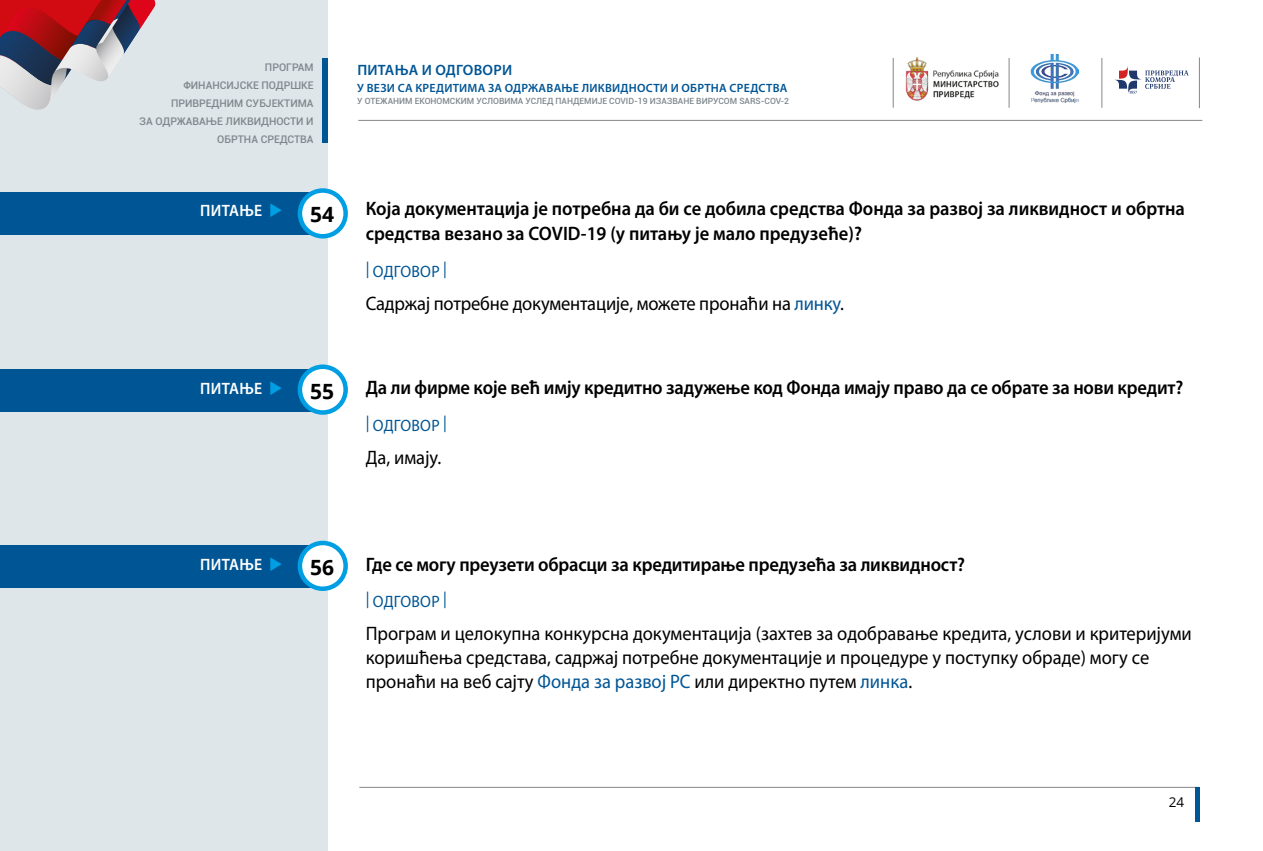
<style>
.page{position:relative;width:1263px;height:851px;background:#fff}
.page>*{position:absolute;margin:0;border:0;box-sizing:border-box;transform-origin:0 0}
.t1{font:700 21px "Open Sans";color:#000}
.t2{font:19.5px/24px "Myriad Pro";color:#000;scale:.95 1}
.t3{font:600 19.5px/25.5px "Myriad Pro";letter-spacing:-.01em;color:#000;scale:.95 1}
.t4{font:16.5px "Myriad Pro";letter-spacing:.02em;color:#005595;scale:.95 1}
.t5{font:600 16.5px "Myriad Pro";color:#fff;scale:.95 1}
.t6{font:600 15px "Myriad Pro";letter-spacing:.02em;color:#005595}
.t7{font:13.5px "Open Sans";color:#000}
.t8{font:600 12px "Myriad Pro";letter-spacing:.02em;color:#005595}
.t9{font:500 10.5px/18px "Roboto";color:#7e878d;text-align:right}
.t10{font:500 8.55px "Roboto";color:#7e878d}
.s1{color:#009fe3}
.s2{color:#005595}
</style>
<div class="page">
<div style="left:0;top:0;width:328px;height:850px;background:#dfe6ea"></div>
<hr style="left:1009px;top:58px;width:1px;height:50px;background:#878787">
<hr style="left:1101px;top:58px;width:1px;height:50px;background:#878787">
<hr style="left:1199px;top:57px;width:1px;height:51px;background:#878787">
<hr style="left:893px;top:58px;width:1px;height:50px;background:#878787">
<hr style="left:358px;top:120px;width:844px;height:1px;background:#878787">
<hr style="left:359px;top:787px;width:840px;height:1px;background:#878787">
<svg style="left:0;top:0;width:156px;height:110px"></svg>
<svg style="left:1114px;top:66px;width:74px;height:28px"></svg>
<img style="left:1030px;top:54px;width:48px;height:48px">
<div style="left:1195px;top:787px;width:5px;height:34px;background:#005595"></div>
<div style="left:322px;top:58px;width:5px;height:84px;background:#005595"></div>
<img style="left:905px;top:56px;width:94px;height:45px">
<div style="left:0;top:369px;width:327px;height:42px;background:#005595"></div>
<div style="left:0;top:545px;width:327px;height:42px;background:#005595"></div>
<div style="left:300px;top:367px;width:46px;height:45px;background:#fff;border-radius:50%"></div>
<div style="left:298px;top:364px;width:50px;height:50px;border:4px solid #009fe3;border-radius:50%"></div>
<div style="left:300px;top:543px;width:46px;height:45px;background:#fff;border-radius:50%"></div>
<div style="left:298px;top:540px;width:50px;height:51px;border:4px solid #009fe3;border-radius:50%"></div>
<div style="left:0;top:192px;width:327px;height:43px;background:#005595"></div>
<div style="left:300px;top:190px;width:46px;height:46px;background:#fff;border-radius:50%"></div>
<div style="left:298px;top:188px;width:50px;height:50px;border:4px solid #009fe3;border-radius:50%"></div>
<p class="t9" style="left:139px;top:57px;width:176px">ПРОГРАМ<br>ФИНАНСИЈСКЕ ПОДРШКЕ<br>ПРИВРЕДНИМ СУБЈЕКТИМА<br>ЗА ОДРЖАВАЊЕ ЛИКВИДНОСТИ И<br>ОБРТНА СРЕДСТВА</p>
<p class="t6" style="left:357px;top:61px;width:156px">ПИТАЊА И ОДГОВОРИ</p>
<p class="t8" style="left:357px;top:80px;width:432px">У ВЕЗИ СА КРЕДИТИМА ЗА ОДРЖАВАЊЕ ЛИКВИДНОСТИ И ОБРТНА СРЕДСТВА</p>
<p class="t10" style="left:357px;top:94px;width:433px">У ОТЕЖАНИМ ЕКОНОМСКИМ УСЛОВИМА УСЛЕД ПАНДЕМИЈЕ COVID-19 ИЗАЗВАНЕ ВИРУСОМ SARS-CОV-2</p>
<p class="t5" style="left:200px;top:200px;width:88px">питање <span class="s1">◆</span></p>
<p class="t5" style="left:200px;top:377px;width:88px">питање <span class="s1">◆</span></p>
<p class="t1" style="left:310px;top:200px;width:25px">54</p>
<p class="t3" style="left:366px;top:195px;width:864px">Која документација је потребна да би се добила средства Фонда за развој за ликвидност и обртна средства везано за COVID-19 (у питању је мало предузеће)?</p>
<p class="t4" style="left:366px;top:261px;width:87px">| одговор |</p>
<p class="t2" style="left:366px;top:291px;width:505px">Садржај потребне документације, можете пронаћи на <span class="s2">линку</span>.</p>
<p class="t1" style="left:310px;top:376px;width:25px">55</p>
<p class="t3" style="left:366px;top:374px;width:862px">Да ли фирме које већ имју кредитно задужење код Фонда имају право да се обрате за нови кредит?</p>
<p class="t4" style="left:366px;top:415px;width:87px">| одговор |</p>
<p class="t2" style="left:366px;top:444px;width:81px">Да, имају.</p>
<p class="t5" style="left:200px;top:553px;width:88px">питање <span class="s1">◆</span></p>
<p class="t1" style="left:310px;top:552px;width:25px">56</p>
<p class="t3" style="left:366px;top:550px;width:632px">Где се могу преузети обрасци за кредитирање предузећа за ликвидност?</p>
<p class="t4" style="left:366px;top:591px;width:87px">| одговор |</p>
<p class="t2" style="left:366px;top:621px;width:871px">Програм и целокупна конкурсна документација (захтев за одобравање кредита, услови и критеријуми коришћења средстава, садржај потребне документације и процедуре у поступку обраде) могу се пронаћи на веб сајту <span class="s2">Фонда за развој РС</span> или директно путем <span class="s2">линка</span>.</p>
<p class="t7" style="left:1169px;top:793px;width:17px">24</p>
</div>
